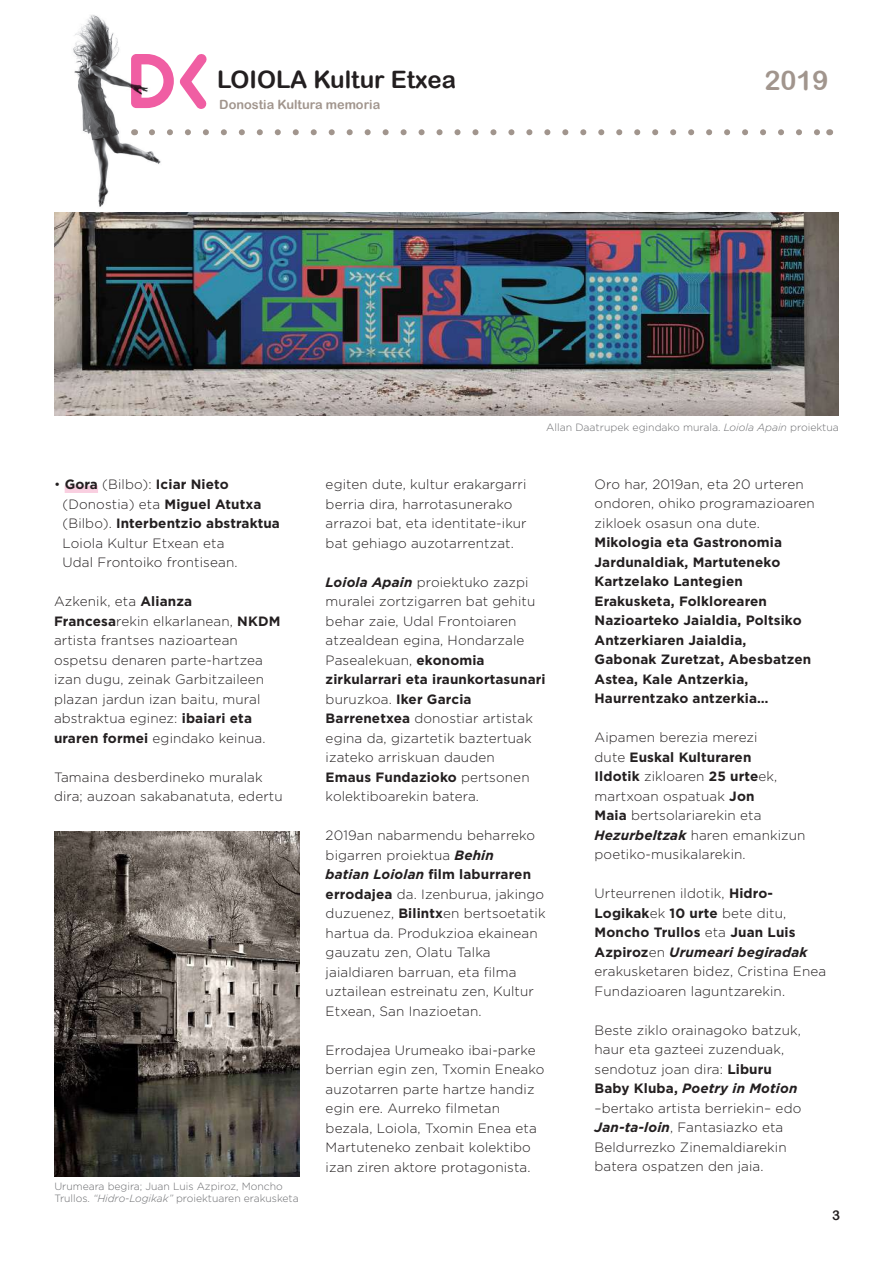
<style>
.page{position:relative;width:893px;height:1263px;background:#fff}
.page>*{position:absolute;margin:0;border:0;box-sizing:border-box;transform-origin:0 0}
.t1{font:27px "Arial Rounded MT Bold";color:#a1958d}
.t2{font:24px "Arial Rounded MT Bold";color:#231f20}
.t3{font:300 13.5px/19.5px "Gotham";letter-spacing:.01em;color:#231f20}
.t4{font:700 13.5px/19.5px "Gotham";letter-spacing:.01em;color:#231f20}
.t5{font:13.5px "Arial Rounded MT Bold";color:#231f20}
.t6{font:12.75px "Arial Rounded MT Bold";color:#a1958d}
.t7{font:300 10.5px/12.6px "Gotham";color:#6c6d70}
.s1{font-style:italic}
.s2{font-weight:700}
.s3{font-weight:700;font-style:italic}
</style>
<div class="page">
<svg style="left:180px;top:54px;width:27px;height:55px"></svg>
<svg style="left:185px;top:129px;width:635px;height:6px"></svg>
<img style="left:73px;top:15px;width:101px;height:192px">
<div style="left:65px;top:485px;width:33px;height:8px;background:#f9cfe0"></div>
<img style="left:54px;top:831px;width:245px;height:345px">
<img style="left:54px;top:213px;width:785px;height:202px">
<h2 class="t2" style="left:217px;top:65px;width:240px">Loiola Kultur Etxea</h2>
<h1 class="t1" style="left:764px;top:65px;width:66px">2019</h1>
<p class="t6" style="left:219px;top:97px;width:162px">Donostia Kultura memoria</p>
<p class="t7" style="left:546px;top:420px;width:294px">Allan Daatrupek egindako murala. <span class="s1">Loiola Apain</span> proiektua</p>
<p class="t3" style="left:63px;top:474px;width:219px;text-indent:-9px">• <span class="s2">Gora</span> (Bilbo): <span class="s2">Iciar Nieto </span>(Donostia) eta <span class="s2">Miguel Atutxa </span>(Bilbo). <span class="s2">Interbentzio abstraktua<br></span>Loiola Kultur Etxean eta<br>Udal Frontoiko frontisean.</p>
<p class="t3" style="left:54px;top:591px;width:228px">Azkenik, eta <span class="s2">Alianza<br>Francesa</span>rekin elkarlanean, <span class="s2">NKDM </span>artista frantses nazioartean ospetsu denaren parte-hartzea izan dugu, zeinak Garbitzaileen plazan jardun izan baitu, mural abstraktua eginez: <span class="s2">ibaiari eta uraren formei</span> egindako keinua.</p>
<p class="t3" style="left:54px;top:767px;width:230px">Tamaina desberdineko muralak dira; auzoan sakabanatuta, edertu</p>
<p class="t7" style="left:54px;top:1179px;width:246px">Urumeara begira; Juan Luis Azpiroz, Moncho<br>Trullos. <span class="s1">“Hidro-Logikak”</span> proiektuaren erakusketa</p>
<p class="t3" style="left:326px;top:474px;width:203px">egiten dute, kultur erakargarri berria dira, harrotasunerako arrazoi bat, eta identitate-ikur bat gehiago auzotarrentzat.</p>
<p class="t3" style="left:326px;top:572px;width:221px"><span class="s3">Loiola Apain</span> proiektuko zazpi muralei zortzigarren bat gehitu behar zaie, Udal Frontoiaren atzealdean egina, Hondarzale<br>Pasealekuan, <span class="s2">ekonomia zirkularrari eta iraunkortasunari </span>buruzkoa. <span class="s2">Iker Garcia<br>Barrenetxea</span> donostiar artistak egina da, gizartetik baztertuak izateko arriskuan dauden<br><span class="s2">Emaus Fundazioko</span> pertsonen kolektiboarekin batera.</p>
<p class="t3" style="left:326px;top:825px;width:221px">2019an nabarmendu beharreko bigarren proiektua <span class="s3">Behin<br>batian Loiolan</span> <span class="s2">film laburraren errodajea</span> da. Izenburua, jakingo duzuenez, <span class="s2">Bilintx</span>en bertsoetatik hartua da. Produkzioa ekainean gauzatu zen, Olatu Talka jaialdiaren barruan, eta filma uztailean estreinatu zen, Kultur<br>Etxean, San Inazioetan.</p>
<p class="t3" style="left:326px;top:1040px;width:220px">Errodajea Urumeako ibai-parke berrian egin zen, Txomin Eneako auzotarren parte hartze handiz egin ere. Aurreko filmetan bezala, Loiola, Txomin Enea eta<br>Martuteneko zenbait kolektibo izan ziren aktore protagonista.</p>
<p class="t3" style="left:595px;top:474px;width:222px">Oro har, 2019an, eta 20 urteren ondoren, ohiko programazioaren zikloek osasun ona dute.</p>
<p class="t4" style="left:595px;top:533px;width:218px">Mikologia eta Gastronomia<br>Jardunaldiak, Martuteneko<br>Kartzelako Lantegien<br>Erakusketa, Folklorearen<br>Nazioarteko Jaialdia, Poltsiko<br>Antzerkiaren Jaialdia,<br>Gabonak Zuretzat, Abesbatzen<br>Astea, Kale Antzerkia,<br>Haurrentzako antzerkia…</p>
<p class="t3" style="left:595px;top:727px;width:213px">Aipamen berezia merezi<br>dute <span class="s2">Euskal Kulturaren<br>Ildotik</span> zikloaren <span class="s2">25 urte</span>ek, martxoan ospatuak <span class="s2">Jon<br>Maia</span> bertsolariarekin eta<br><span class="s3">Hezurbeltzak</span> haren emankizun poetiko-musikalarekin.</p>
<p class="t3" style="left:595px;top:883px;width:233px">Urteurrenen ildotik, <span class="s2">Hidro-<br>Logikak</span>ek <span class="s2">10 urte</span> bete ditu,<br><span class="s2">Moncho Trullos</span> eta <span class="s2">Juan Luis<br>Azpiroz</span>en <span class="s3">Urumeari begiradak </span>erakusketaren bidez, Cristina Enea<br>Fundazioaren laguntzarekin.</p>
<p class="t3" style="left:595px;top:1020px;width:208px">Beste ziklo orainagoko batzuk, haur eta gazteei zuzenduak, sendotuz joan dira: <span class="s2">Liburu<br>Baby Kluba,</span> <span class="s3">Poetry in Motion </span>–bertako artista berriekin– edo<br><span class="s3">Jan-ta-loin</span>, Fantasiazko eta<br>Beldurrezko Zinemaldiarekin batera ospatzen den jaia.</p>
<p class="t5" style="left:832px;top:1208px;width:10px">3</p>
</div>
